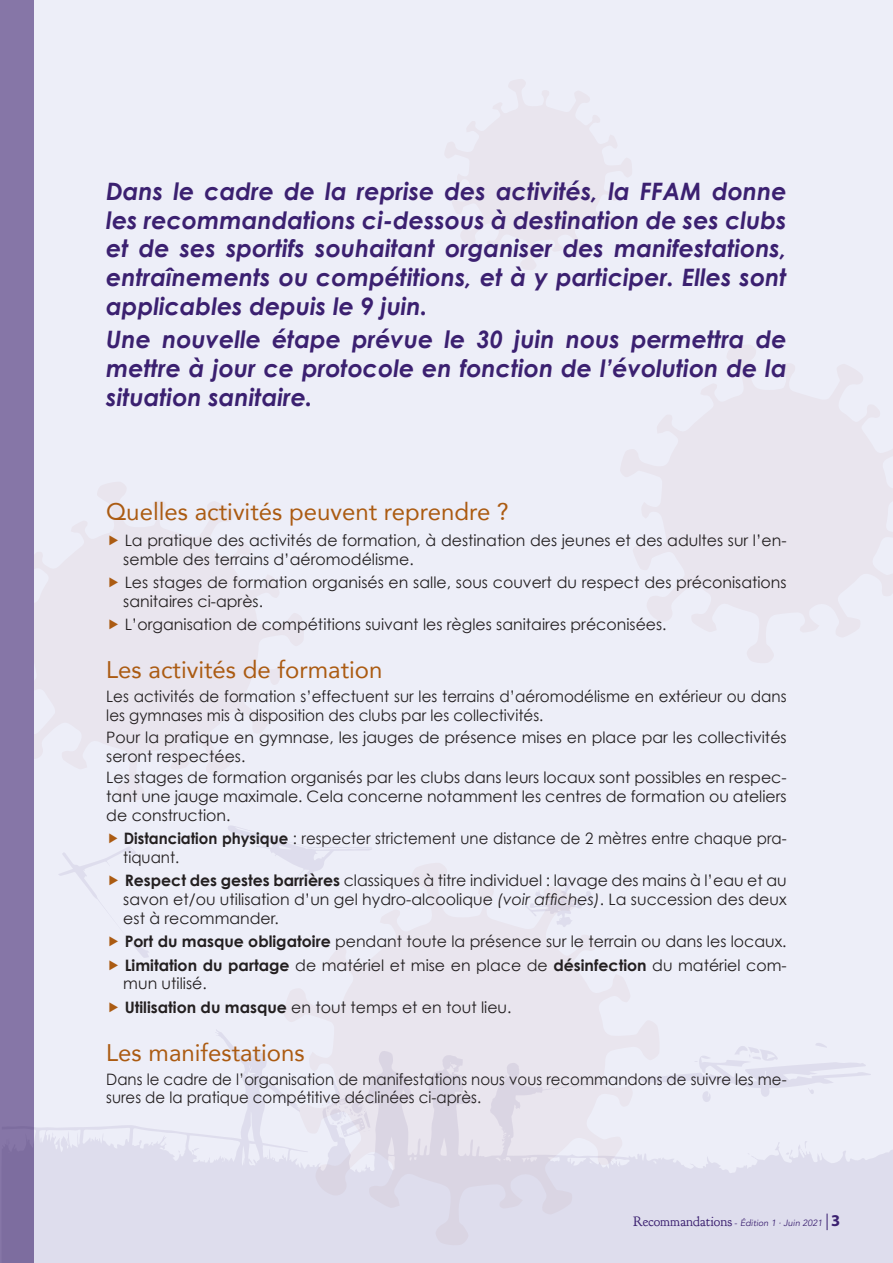
<style>
.page{position:relative;width:893px;height:1263px;background:#fff}
.page>*{position:absolute;margin:0;border:0;box-sizing:border-box;transform-origin:0 0}
.preambule{font:italic 700 24px/28.8px "Century Gothic";color:#3b2070;text-align:justify}
.titre_pour_TM_bleu{font:24px "Avenir";color:#ab5b12}
.articles_standard{font:15.75px/18.9px "Century Gothic";color:#231f20}
.articles_standard-2{font:15.75px/18.9px "Century Gothic";color:#231f20;scale:.95 1}
.articles_standard-3{font:15.75px/18.9px "Century Gothic";color:#231f20;scale:.96 1}
.t1{font:italic 9px "Avenir";color:#3b2070}
.s1{font-weight:700}
.s2{font-style:italic}
.s3{font-family:"Goudy Bookletter 1911";font-style:normal;font-size:13.95px}
.s4{font-style:normal}
.s5{font-family:"Myriad Pro";font-stretch:condensed;font-size:16.5px}
.s6{font-family:"Myriad Pro";font-weight:700;font-style:normal;font-size:16.5px}
</style>
<div class="page">
<div style="left:1px;top:0;width:892px;height:1263px;background:#edeef8"></div>
<div style="left:0;top:0;width:34px;height:1263px;background:#8676a7"></div>
<svg style="left:34px;top:826px;width:859px;height:437px"></svg>
<svg style="left:110px;top:833px;width:8px;height:10px"></svg>
<svg style="left:110px;top:876px;width:8px;height:10px"></svg>
<svg style="left:110px;top:936px;width:8px;height:10px"></svg>
<svg style="left:110px;top:960px;width:8px;height:10px"></svg>
<svg style="left:110px;top:1002px;width:8px;height:10px"></svg>
<p class="preambule" style="left:106px;top:176px;width:682px">Dans le cadre de la reprise des activités, la FFAM donne les recommandations ci-dessous à destination de ses clubs et de ses sportifs souhaitant organiser des manifestations, entraînements ou compétitions, et à y participer. Elles sont applicables depuis le 9 juin.</p>
<p class="preambule" style="left:106px;top:324px;width:682px">Une nouvelle étape prévue le 30 juin nous permettra de mettre à jour ce protocole en fonction de l’évolution de la situation sanitaire.</p>
<p class="titre_pour_TM_bleu" style="left:106px;top:493px;width:404px">Quelles activités peuvent reprendre ?</p>
<p class="articles_standard" style="left:123px;top:530px;width:665px">La pratique des activités de formation, à destination des jeunes et des adultes sur l’en&shy;semble des terrains d’aéromodélisme.</p>
<p class="articles_standard" style="left:123px;top:572px;width:665px">Les stages de formation organisés en salle, sous couvert du respect des préconisations sanitaires ci-après.</p>
<p class="articles_standard" style="left:125px;top:614px;width:543px">L’organisation de compétitions suivant les règles sanitaires préconisées.</p>
<p class="titre_pour_TM_bleu" style="left:106px;top:650px;width:278px">Les activités de formation</p>
<p class="articles_standard-3" style="left:106px;top:686px;width:710px">Les activités de formation s’effectuent sur les terrains d’aéromodélisme en extérieur ou dans les gymnases mis à disposition des clubs par les collectivités.</p>
<p class="articles_standard" style="left:106px;top:727px;width:682px">Pour la pratique en gymnase, les jauges de présence mises en place par les collectivités seront respectées.</p>
<p class="articles_standard" style="left:106px;top:768px;width:682px;text-align:justify">Les stages de formation organisés par les clubs dans leurs locaux sont possibles en respec&shy;tant une jauge maximale. Cela concerne notamment les centres de formation ou ateliers de construction.</p>
<p class="articles_standard-2" style="left:123px;top:829px;width:700px"><span class="s1">Distanciation physique</span> : respecter strictement une distance de 2 mètres entre chaque pra&shy;tiquant.</p>
<p class="articles_standard" style="left:123px;top:871px;width:665px;text-align:justify"><span class="s1">Respect des gestes barrières</span> classiques à titre individuel : lavage des mains à l’eau et au savon et/ou utilisation d’un gel hydro-alcoolique <span class="s2">(voir affiches)</span>. La succession des deux est à recommander.</p>
<p class="articles_standard" style="left:125px;top:932px;width:663px"><span class="s1">Port du masque obligatoire</span> pendant toute la présence sur le terrain ou dans les locaux.</p>
<p class="articles_standard" style="left:123px;top:955px;width:665px"><span class="s1">Limitation du partage</span> de matériel et mise en place de <span class="s1">désinfection</span> du matériel com&shy;mun utilisé.</p>
<p class="articles_standard" style="left:125px;top:997px;width:388px"><span class="s1">Utilisation du masque</span> en tout temps et en tout lieu.</p>
<p class="titre_pour_TM_bleu" style="left:106px;top:1033px;width:200px">Les manifestations</p>
<p class="articles_standard-2" style="left:106px;top:1069px;width:718px">Dans le cadre de l’organisation de manifestations nous vous recommandons de suivre les me&shy;sures de la pratique compétitive déclinées ci-après.</p>
<p class="t1" style="left:633px;top:1217px;width:209px"><span class="s3">Recommandations</span> <span class="s4">-</span> Édition 1 · Juin 2021 <span class="s5">|</span> <span class="s6">3</span></p>
</div>
